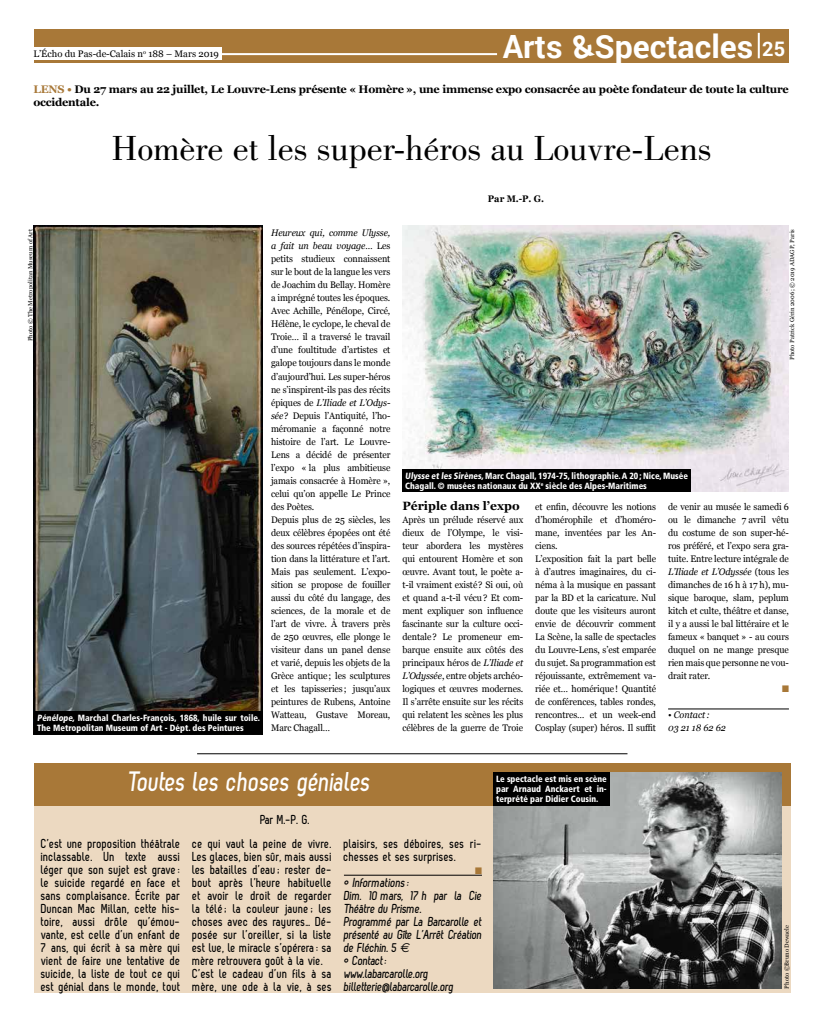
<style>
.page{position:relative;width:823px;height:1021px;background:#fff}
.page>*{position:absolute;margin:0;border:0;box-sizing:border-box;transform-origin:0 0}
.t1{font:36px "Bodoni";color:#000}
.t2{font:700 32px "Roboto";color:#fff}
.t3{font:700 28px "Zag";color:#fff;scale:.95 1}
.t4{font:700 20px "Roboto";color:#fff}
.t5{font:700 13px/13px "Zag";letter-spacing:.02em;color:#000;scale:.95 1}
.t6{font:700 13px/13px "Zag";letter-spacing:-.01em;color:#000;scale:.95 1}
.t7{font:italic 700 13px "Zag";color:#000;scale:.95 1}
.t8{font:700 12px "Georgia";color:#000}
.t9{font:700 11px/13px "Georgia";letter-spacing:-.02em;color:#000}
.t10{font:9.5px/13px "Georgia";letter-spacing:-.01em;color:#000;scale:.95 1}
.t11{font:9.5px "Georgia";letter-spacing:-.01em;color:#000}
.t12{font:italic 9.5px/13px "Georgia";color:#000;scale:.95 1}
.t13{font:700 9.5px "Georgia";color:#000;scale:.95 1}
.t14{font:9.5px "Zapf Dingbats ITC";color:#a87838;scale:.95 1}
.t15{font:900 condensed 9px/10px "Frutiger";color:#fff;scale:.95 1}
.t16{font:6px "Georgia";color:#000}
.s1{color:#a87838}
.s2{font-style:italic}
.s3{font-family:"Euro Sans";font-weight:400}
</style>
<div class="page">
<div style="left:34px;top:29px;width:754px;height:34px;background:#a87838"></div>
<hr style="left:757px;top:33px;width:2px;height:25px;background:#fff">
<hr style="left:203px;top:53px;width:293px;height:2px;background:#fff">
<div style="left:20px;top:48px;width:201px;height:12px;background:#fff"></div>
<hr style="left:667px;top:708px;width:121px;height:1px;background:#000">
<div style="left:34px;top:804px;width:756px;height:188px;background:#ecd9c1"></div>
<div style="left:34px;top:763px;width:756px;height:42px;background:#a87838"></div>
<hr style="left:344px;top:875px;width:137px;height:1px;background:#000">
<hr style="left:197px;top:753px;width:430px;height:1px;background:#000">
<img style="left:493px;top:772px;width:288px;height:216px">
<img style="left:402px;top:225px;width:386px;height:266px">
<div style="left:402px;top:469px;width:288px;height:22px;background:#000"></div>
<div style="left:493px;top:772px;width:116px;height:33px;background:#000"></div>
<img style="left:33px;top:226px;width:229px;height:508px">
<div style="left:34px;top:711px;width:228px;height:22px;background:#000"></div>
<p class="t11" style="left:33px;top:47px;width:187px">L’Écho du Pas-de-Calais n<sup>o</sup> 188 – Mars 2019</p>
<h2 class="t2" style="left:502px;top:24px;width:252px">Arts Spectacles</h2>
<h3 class="t4" style="left:761px;top:35px;width:24px">25</h3>
<p class="t9" style="left:33px;top:82px;width:756px"><span class="s1">LENS •</span> Du 27 mars au 22 juillet, Le Louvre-Lens présente « Homère », une immense expo consacrée au poète fondateur de toute la culture occidentale.</p>
<h1 class="t1" style="left:111px;top:128px;width:601px">Homère et les super-héros au Louvre-Lens</h1>
<p class="t13" style="left:487px;top:191px;width:61px">Par M.-P. G.</p>
<p class="t10" style="left:271px;top:226px;width:127px"><span class="s2">Heureux qui, comme Ulysse, a fait un beau voyage…</span> Les petits studieux connaissent sur le bout de la langue les vers de Joachim du Bellay. Homère a imprégné toutes les époques.<br>Avec Achille, Pénélope, Circé,<br>Hélène, le cyclope, le cheval de<br>Troie… il a traversé le travail d’une foultitude d’artistes et galope toujours dans le monde d’aujourd’hui. Les super-héros ne s’inspirent-ils pas des récits épiques de <span class="s2">L’Iliade et L’Odys&shy;sée</span>? Depuis l’Antiquité, l’ho&shy;méromanie a façonné notre histoire de l’art. Le Louvre-<br>Lens a décidé de présenter l’expo « la plus ambitieuse jamais consacrée à Homère », celui qu’on appelle Le Prince des Poètes.<br>Depuis plus de 25 siècles, les deux célèbres épopées ont été des sources répétées d’inspira&shy;tion dans la littérature et l’art.<br>Mais pas seulement. L’expo&shy;sition se propose de fouiller aussi du côté du langage, des sciences, de la morale et de l’art de vivre. À travers près de 250 œuvres, elle plonge le visiteur dans un panel dense et varié, depuis les objets de la<br>Grèce antique; les sculptures et les tapisseries; jusqu’aux peintures de Rubens, Antoine<br>Watteau, Gustave Moreau,<br>Marc Chagall…</p>
<p class="t16" style="left:26px;top:341px;width:114px;rotate:-90deg">Photo © The Metropolitan Museum of Art</p>
<p class="t16" style="left:787px;top:360px;width:132px;rotate:-90deg">Photo Patrick Gérin 2006; © 2019 ADAGP, Paris</p>
<p class="t15" style="left:405px;top:471px;width:299px">Ulysse et les Sirènes,Marc Chagall, 1974-75, lithographie. A 20; Nice, Musée<br>Chagall. © musées nationaux du XX<sup>e</sup> siècle des Alpes-Maritimes</p>
<p class="t8" style="left:402px;top:496px;width:119px">Périple dans l’expo</p>
<p class="t10" style="left:402px;top:512px;width:129px;text-align:justify">Après un prélude réservé aux dieux de l’Olympe, le visi&shy;teur abordera les mystères qui entourent Homère et son œuvre. Avant tout, le poète a&shy;t-il vraiment existé? Si oui, où et quand a-t-il vécu? Et com&shy;ment expliquer son influence fascinante sur la culture occi&shy;dentale? Le promeneur em&shy;barque ensuite aux côtés des principaux héros de <span class="s2">L’Iliade et L’Odyssée</span>, entre objets archéo&shy;logiques et œuvres modernes.<br>Il s’arrête ensuite sur les récits qui relatent les scènes les plus célèbres de la guerre de Troie</p>
<p class="t10" style="left:535px;top:499px;width:129px">et enfin, découvre les notions d’homérophile et d’homéro&shy;mane, inventées par les An&shy;ciens.<br>L’exposition fait la part belle à d’autres imaginaires, du ci&shy;néma à la musique en passant par la BD et la caricature. Nul doute que les visiteurs auront envie de découvrir comment<br>La Scène, la salle de spectacles du Louvre-Lens, s’est emparée du sujet. Sa programmation est réjouissante, extrêmement va&shy;riée et… homérique! Quantité de conférences, tables rondes, rencontres… et un week-end<br>Cosplay (super) héros. Il suffit</p>
<p class="t10" style="left:667px;top:499px;width:129px;text-align:justify">de venir au musée le samedi 6 ou le dimanche 7 avril vêtu du costume de son super-hé&shy;ros préféré, et l’expo sera gra&shy;tuite. Entre lecture intégrale de <span class="s2">L’Iliade et L’Odyssée</span> (tous les dimanches de 16 h à 17 h), mu&shy;sique baroque, slam, peplum kitch et culte, théâtre et danse, il y a aussi le bal littéraire et le fameux « banquet » - au cours duquel on ne mange presque rien mais que personne ne vou&shy;drait rater.</p>
<p class="t14" style="left:781px;top:684px;width:9px">■</p>
<p class="t12" style="left:667px;top:707px;width:62px">• Contact:<br>03 21 18 62 62</p>
<p class="t15" style="left:37px;top:712px;width:236px">Pénélope, Marchal Charles-François, 1868, huile sur toile.<br>The Metropolitan Museum of Art - Dépt. des Peintures</p>
<h3 class="t3" style="left:127px;top:766px;width:257px">Toutes les choses géniales</h3>
<h3 class="t5" style="left:260px;top:813px;width:53px">Par M.-P. G.</h3>
<p class="t5" style="left:41px;top:836px;width:148px;text-align:justify">C’est une proposition théâtrale inclassable. Un texte aussi léger que son sujet est grave : le suicide regardé en face et sans complaisance. Écrite par Duncan Mac Millan, cette his&shy;toire, aussi drôle qu’émou&shy;vante, est celle d’un enfant de 7 ans, qui écrit à sa mère qui vient de faire une tentative de suicide, la liste de tout ce qui est génial dans le monde, tout</p>
<p class="t5" style="left:192px;top:836px;width:148px">ce qui vaut la peine de vivre.<br>Les glaces, bien sûr, mais aussi les batailles d’eau ; rester de&shy;bout après l’heure habituelle et avoir le droit de regarder la télé; la couleur jaune ; les choses avec des rayures… Dé&shy;posée sur l’oreiller, si la liste est lue, le miracle s’opérera : sa mère retrouvera goût à la vie.<br>C’est le cadeau d’un fils à sa mère, une ode à la vie, à ses</p>
<h3 class="t5" style="left:344px;top:836px;width:147px">plaisirs, ses déboires, ses ri&shy;chesses et ses surprises.</h3>
<p class="t14" style="left:475px;top:866px;width:9px">■</p>
<h3 class="t7" style="left:344px;top:875px;width:72px">• Informations:</h3>
<h3 class="t6" style="left:344px;top:888px;width:148px">Dim. 10 mars, 17 h par la Cie<br>Théâtre du Prisme.<br>Programmé par La Barcarolle et présenté au Gîte L’Arrêt Création de Fléchin. 5 <span class="s3">€</span></h3>
<h3 class="t5" style="left:344px;top:953px;width:117px">• Contact: www.labarcarolle.org billetterie@labarcarolle.org</h3>
<p class="t15" style="left:496px;top:774px;width:118px;text-align:justify">Le spectacle est mis en scène par Arnaud Anckaert et in&shy;terprété par Didier Cousin.</p>
<p class="t16" style="left:782px;top:988px;width:65px;rotate:-90deg">Photo ©Bruno Dewaele</p>
</div>
